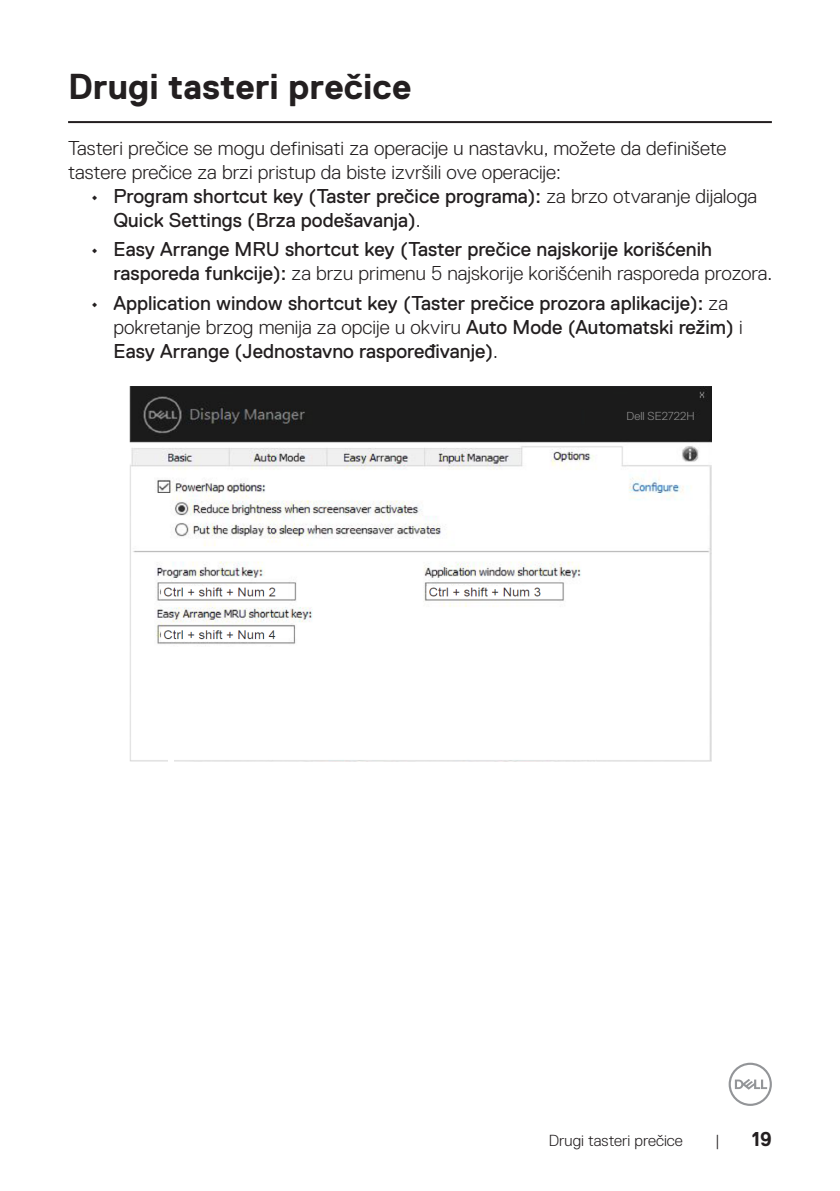
<style>
.page{position:relative;width:840px;height:1191px;background:#fff}
.page>*{position:absolute;margin:0;border:0;box-sizing:border-box;transform-origin:0 0}
.Head_1{font:700 36px "Dell Replica";color:#231f20}
.t1{font:20px/24px "Dell Replica";color:#231f20}
.Paragraph{font:300 20px/24px "Dell Replica";color:#231f20}
.t2{font:700 20px "Dell Replica";color:#231f20}
.t3{font:300 16px "Dell Replica";color:#231f20}
.t4{font:300 11.6px "Dell Replica";color:#939393;scale:1.04 1}
.s1{font-weight:300}
</style>
<div class="page">
<svg style="left:728px;top:1062px;width:43px;height:44px"></svg>
<hr style="left:68px;top:121px;width:703px;height:2px;background:#231f20">
<img style="left:129px;top:386px;width:581px;height:375px">
<div style="left:168px;top:703px;width:5px;height:12px;background:#fff"></div>
<div style="left:168px;top:758px;width:5px;height:13px;background:#fff"></div>
<div style="left:586px;top:400px;width:108px;height:30px;background:#1b1b1b"></div>
<div style="left:153px;top:647px;width:205px;height:56px;background:#fff"></div>
<p class="Head_1" style="left:68px;top:66px;width:345px">Drugi tasteri prečice</p>
<p class="Paragraph" style="left:68px;top:136px;width:659px">Tasteri prečice se mogu definisati za operacije u nastavku, možete da definišete tastere prečice za brzi pristup da biste izvršili ove operacije:</p>
<p class="t1" style="left:113px;top:184px;width:644px;text-indent:-23px">• Program shortcut key (Taster prečice programa): <span class="s1">za brzo otvaranje dijaloga<br></span>Quick Settings (Brza podešavanja)<span class="s1">.</span></p>
<p class="t1" style="left:113px;top:238px;width:660px;text-indent:-23px">• Easy Arrange MRU shortcut key (Taster prečice najskorije korišćenih rasporeda funkcije): <span class="s1">za brzu primenu 5 najskorije korišćenih rasporeda prozora.</span></p>
<p class="t1" style="left:113px;top:291px;width:630px;text-indent:-23px">• Application window shortcut key (Taster prečice prozora aplikacije): <span class="s1">za pokretanje brzog menija za opcije u okviru</span> Auto Mode (Automatski režim) <span class="s1">i<br></span>Easy Arrange (Jednostavno raspoređivanje)<span class="s1">.</span></p>
<p class="t4" style="left:626px;top:410px;width:67px">Dell SE2722H</p>
<p class="t3" style="left:548px;top:1131px;width:136px">Drugi tasteri prečice</p>
<p class="t3" style="left:714px;top:1131px;width:6px">|</p>
<p class="t2" style="left:751px;top:1127px;width:21px">19</p>
</div>
